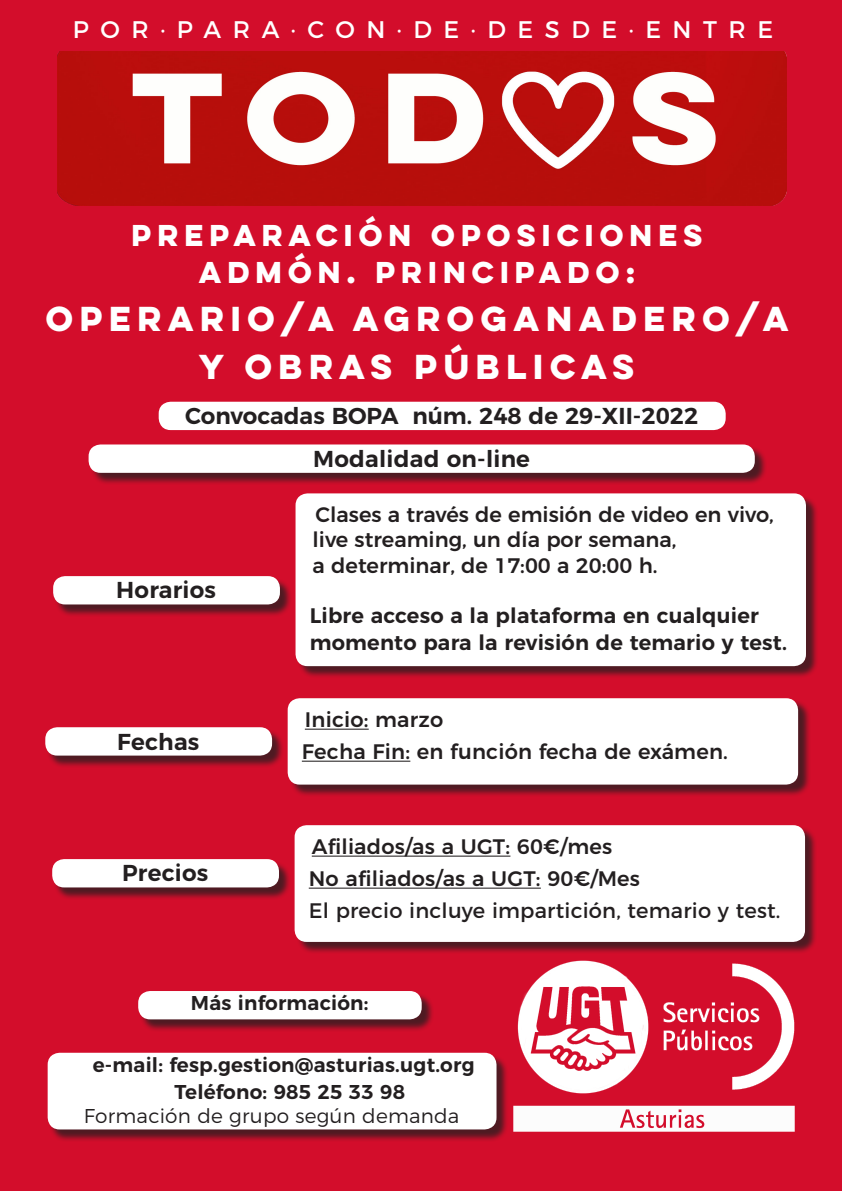
<style>
.page{position:relative;width:842px;height:1191px;background:#fff}
.page>*{position:absolute;margin:0;border:0;box-sizing:border-box;transform-origin:0 0}
.t1{font:700 31px/48px "Lulo Clean One";letter-spacing:-.01em;color:#fff;text-align:center}
.t2{font:700 27px "Lulo Clean One";color:#fff}
.t3{font:24px "Montserrat";letter-spacing:.48em;color:#fff}
.t4{font:600 23px "Montserrat";letter-spacing:.01em;color:#231f20}
.t5{font:500 21px/25.2px "Montserrat";color:#231f20}
.t6{font:600 21px/26.4px "Montserrat";letter-spacing:.01em;color:#231f20}
.t7{font:21px/32px "Montserrat";letter-spacing:.01em;color:#231f20}
.t8{font:600 20px "Montserrat";letter-spacing:.01em;color:#231f20}
.t9{font:300 20px "Montserrat";letter-spacing:.01em;color:#231f20}
.s1{font-weight:500}
</style>
<div class="page">
<div style="left:1px;top:0;width:841px;height:1191px;background:#d30d2b"></div>
<div style="left:159px;top:402px;width:567px;height:28px;background:#fff;border-radius:12px"></div>
<div style="left:90px;top:446px;width:677px;height:39px;background:#231f20;opacity:.75"></div>
<div style="left:89px;top:444px;width:666px;height:29px;background:#fff;border-radius:12px"></div>
<div style="left:297px;top:495px;width:521px;height:183px;background:#231f20;opacity:.75"></div>
<div style="left:296px;top:493px;width:510px;height:173px;background:#fff;border-radius:12px"></div>
<div style="left:49px;top:1054px;width:460px;height:88px;background:#231f20;opacity:.75"></div>
<div style="left:48px;top:1052px;width:448px;height:77px;background:#fff;border-radius:12px"></div>
<div style="left:140px;top:992px;width:294px;height:39px;background:#231f20;opacity:.75"></div>
<div style="left:138px;top:991px;width:284px;height:28px;background:#fff;border-radius:12px"></div>
<img style="left:496px;top:960px;width:299px;height:182px">
<img style="left:57px;top:51px;width:729px;height:155px">
<div style="left:55px;top:577px;width:237px;height:40px;background:#231f20;opacity:.75"></div>
<div style="left:53px;top:576px;width:227px;height:28px;background:#fff;border-radius:12px"></div>
<div style="left:47px;top:729px;width:237px;height:39px;background:#231f20;opacity:.75"></div>
<div style="left:45px;top:727px;width:227px;height:28px;background:#fff;border-radius:12px"></div>
<div style="left:289px;top:699px;width:521px;height:98px;background:#231f20;opacity:.75"></div>
<div style="left:288px;top:698px;width:510px;height:86px;background:#fff;border-radius:12px"></div>
<hr style="left:305px;top:728px;width:64px;height:1px;background:#231f20">
<hr style="left:302px;top:760px;width:108px;height:1px;background:#231f20">
<div style="left:54px;top:860px;width:237px;height:40px;background:#231f20;opacity:.75"></div>
<div style="left:52px;top:859px;width:227px;height:28px;background:#fff;border-radius:12px"></div>
<div style="left:296px;top:826px;width:521px;height:128px;background:#231f20;opacity:.75"></div>
<div style="left:295px;top:825px;width:510px;height:117px;background:#fff;border-radius:12px"></div>
<hr style="left:312px;top:855px;width:198px;height:1px;background:#231f20">
<hr style="left:309px;top:887px;width:232px;height:1px;background:#231f20">
<p class="t3" style="left:73px;top:11px;width:702px">POR·PARA·CON·DE·DESDE·ENTRE</p>
<p class="t2" style="left:132px;top:215px;width:578px">PREPARACIÓN OPOSICIONES</p>
<p class="t2" style="left:199px;top:252px;width:444px">ADMÓN. PRINCIPADO:</p>
<p class="t1" style="left:46px;top:294px;width:751px">OPERARIO/A AGROGANADERO/A<br>Y OBRAS PÚBLICAS</p>
<p class="t4" style="left:185px;top:397px;width:515px">Convocadas BOPA núm. 248 de 29-XII-2022</p>
<p class="t4" style="left:116px;top:571px;width:101px">Horarios</p>
<p class="t4" style="left:117px;top:722px;width:84px">Fechas</p>
<p class="t4" style="left:122px;top:854px;width:88px">Precios</p>
<p class="t4" style="left:313px;top:440px;width:218px">Modalidad on-line</p>
<p class="t5" style="left:313px;top:500px;width:463px">Clases a través de emisión de video en vivo, live streaming, un día por semana,</p>
<p class="t5" style="left:313px;top:551px;width:347px">a determinar, de 17:00 a 20:00 h.</p>
<p class="t6" style="left:310px;top:601px;width:479px">Libre acceso a la plataforma en cualquier momento para la revisión de temario y test.</p>
<p class="t5" style="left:305px;top:705px;width:140px">Inicio: marzo</p>
<p class="t5" style="left:302px;top:737px;width:428px">Fecha Fin: en función fecha de exámen.</p>
<p class="t5" style="left:312px;top:832px;width:302px">Afiliados/as a UGT: 60€/mes</p>
<p class="t7" style="left:309px;top:861px;width:473px"><span class="s1">No afiliados/as a UGT: 90€/Mes<br></span>El precio incluye impartición, temario y test.</p>
<p class="t8" style="left:191px;top:987px;width:179px">Más información:</p>
<p class="t8" style="left:93px;top:1048px;width:383px">e-mail: fesp.gestion@asturias.ugt.org</p>
<p class="t8" style="left:174px;top:1075px;width:232px">Teléfono: 985 25 33 98</p>
<p class="t9" style="left:84px;top:1100px;width:377px">Formación de grupo según demanda</p>
</div>
